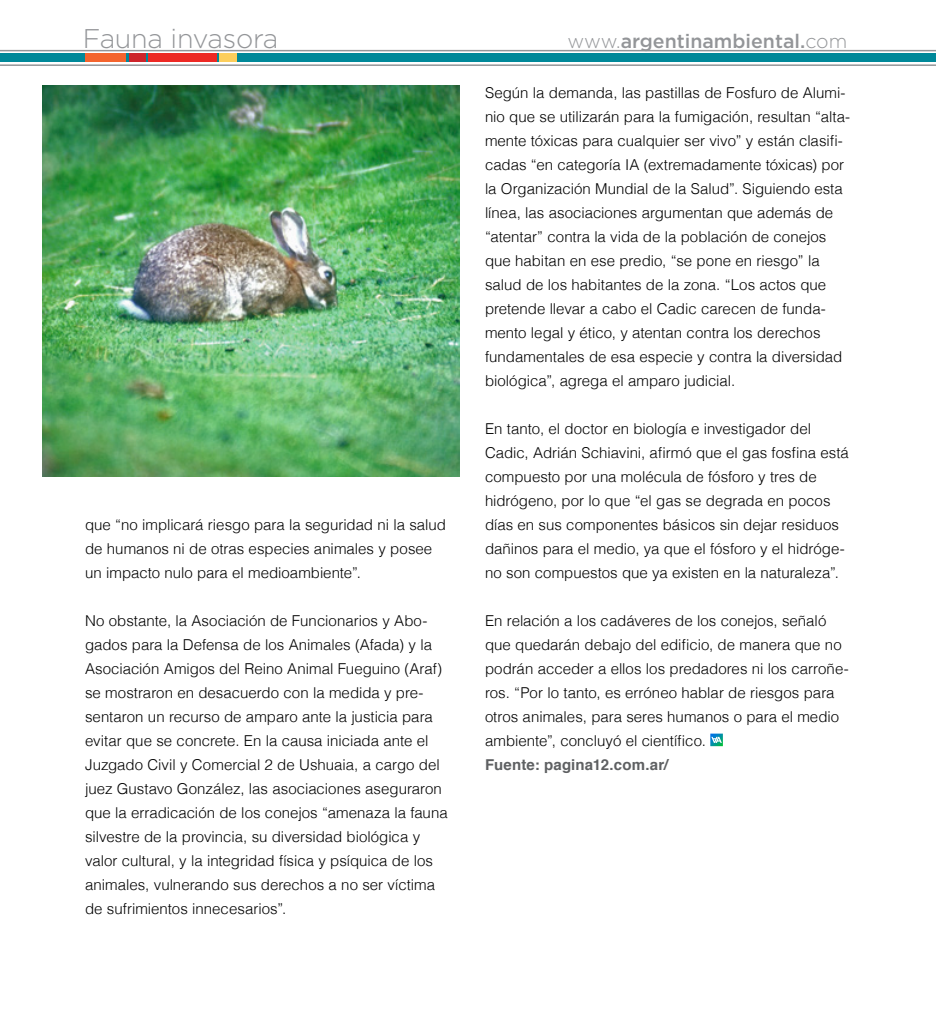
<style>
.page{position:relative;width:936px;height:1021px;background:#fff}
.page>*{position:absolute;margin:0;border:0;box-sizing:border-box;transform-origin:0 0}
.t1{font:300 27px "Gotham";letter-spacing:-.01em;color:#939598}
.t2{font:500 19.5px "Gotham";color:#939598}
.t3{font:300 15px/24px "Helvetica";color:#000}
.t4{font:700 15px "Helvetica";letter-spacing:.01em;color:#5e6062}
.s1{font-weight:300}
</style>
<div class="page">
<hr style="left:0;top:50px;width:935px;height:1px;background:#939598">
<div style="left:0;top:54px;width:935px;height:8px;background:#089"></div>
<div style="left:148px;top:54px;width:69px;height:8px;background:#ed2924"></div>
<div style="left:220px;top:54px;width:17px;height:8px;background:#fcce5c"></div>
<div style="left:129px;top:54px;width:16px;height:8px;background:#cd242a"></div>
<div style="left:86px;top:54px;width:40px;height:8px;background:#f4642e"></div>
<hr style="left:0;top:64px;width:935px;height:2px;background:#939598">
<svg style="left:710px;top:733px;width:12px;height:13px"></svg>
<img style="left:43px;top:85px;width:416px;height:391px">
<p class="t1" style="left:83px;top:22px;width:197px">Fauna invasora</p>
<p class="t2" style="left:567px;top:29px;width:281px"><span class="s1">www.</span>argentinambiental.<span class="s1">com</span></p>
<p class="t3" style="left:485px;top:79px;width:367px">Según la demanda, las pastillas de Fosfuro de Alumi&shy;nio que se utilizarán para la fumigación, resultan “alta&shy;mente tóxicas para cualquier ser vivo” y están clasifi&shy;cadas “en categoría IA (extremadamente tóxicas) por la Organización Mundial de la Salud”. Siguiendo esta línea, las asociaciones argumentan que además de “atentar” contra la vida de la población de conejos que habitan en ese predio, “se pone en riesgo” la salud de los habitantes de la zona. “Los actos que pretende llevar a cabo el Cadic carecen de funda&shy;mento legal y ético, y atentan contra los derechos fundamentales de esa especie y contra la diversidad biológica”, agrega el amparo judicial.</p>
<p class="t3" style="left:485px;top:415px;width:365px">En tanto, el doctor en biología e investigador del Cadic, Adrián Schiavini, afirmó que el gas fosfina está compuesto por una molécula de fósforo y tres de hidrógeno, por lo que “el gas se degrada en pocos días en sus componentes básicos sin dejar residuos dañinos para el medio, ya que el fósforo y el hidróge&shy;no son compuestos que ya existen en la naturaleza”.</p>
<p class="t3" style="left:485px;top:607px;width:365px">En relación a los cadáveres de los conejos, señaló que quedarán debajo del edificio, de manera que no podrán acceder a ellos los predadores ni los carroñe&shy;ros. “Por lo tanto, es erróneo hablar de riesgos para otros animales, para seres humanos o para el medio ambiente”, concluyó el científico.</p>
<p class="t4" style="left:485px;top:752px;width:185px">Fuente: pagina12.com.ar/</p>
<p class="t3" style="left:85px;top:511px;width:362px">que “no implicará riesgo para la seguridad ni la salud de humanos ni de otras especies animales y posee un impacto nulo para el medioambiente”.</p>
<p class="t3" style="left:85px;top:607px;width:364px">No obstante, la Asociación de Funcionarios y Abo&shy;gados para la Defensa de los Animales (Afada) y la Asociación Amigos del Reino Animal Fueguino (Araf) se mostraron en desacuerdo con la medida y pre&shy;sentaron un recurso de amparo ante la justicia para evitar que se concrete. En la causa iniciada ante el Juzgado Civil y Comercial 2 de Ushuaia, a cargo del juez Gustavo González, las asociaciones aseguraron que la erradicación de los conejos “amenaza la fauna silvestre de la provincia, su diversidad biológica y valor cultural, y la integridad física y psíquica de los animales, vulnerando sus derechos a no ser víctima de sufrimientos innecesarios”.</p>
</div>
